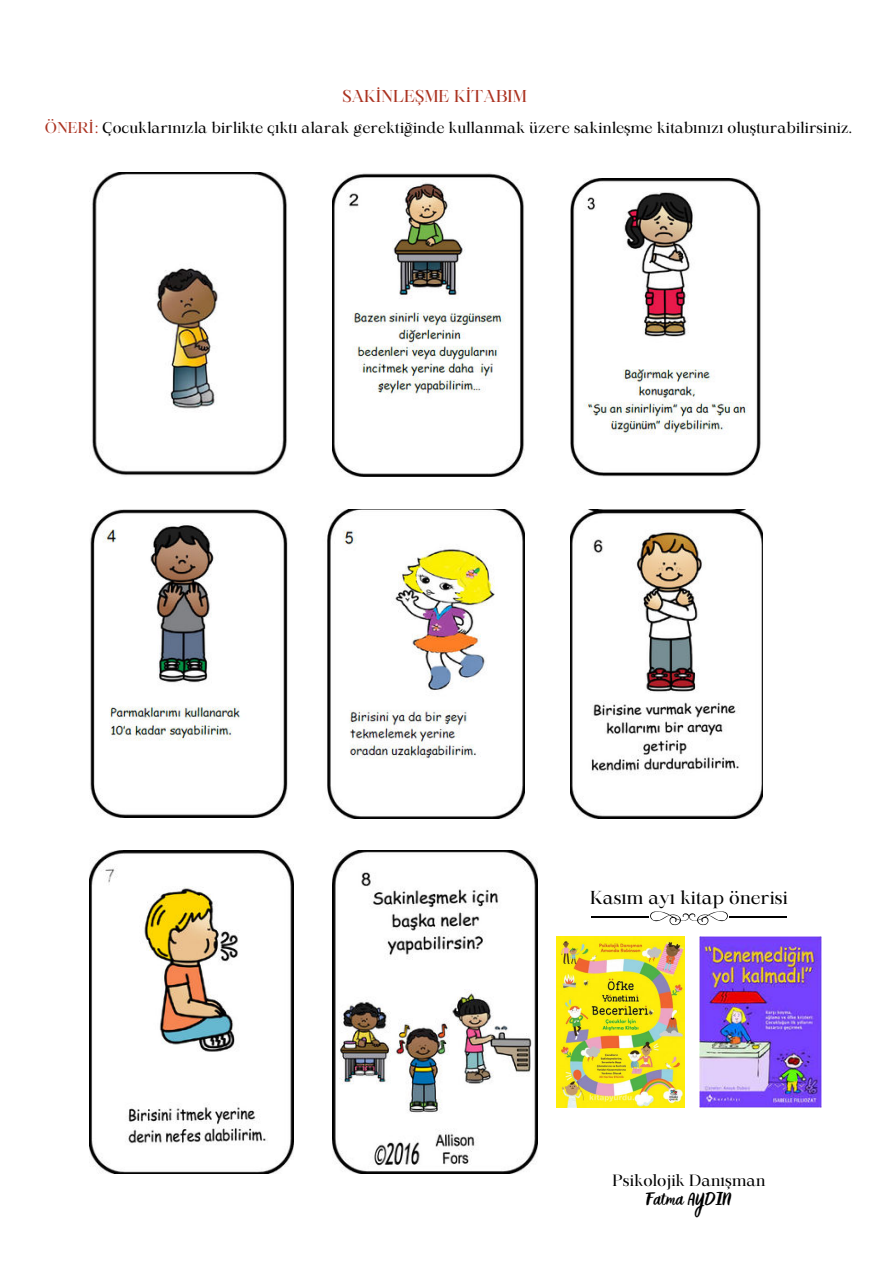
<style>
.page{position:relative;width:893px;height:1264px;background:#fff}
.page>*{position:absolute;margin:0;border:0;box-sizing:border-box;transform-origin:0 0}
.t1{font:18px "Maharlika";color:#000}
.t2{font:16.5px "Maharlika";color:#ab3220}
.t3{font:15.6px "Maharlika";color:#000}
.t4{font:15px "Maharlika";color:#000}
.t5{font:13.95px "Holla";color:#000}
.s1{color:#ab3220}
</style>
<div class="page">
<img style="left:92px;top:172px;width:195px;height:304px">
<img style="left:332px;top:173px;width:193px;height:304px">
<img style="left:570px;top:178px;width:191px;height:298px">
<img style="left:90px;top:509px;width:197px;height:308px">
<img style="left:327px;top:509px;width:198px;height:309px">
<img style="left:570px;top:509px;width:192px;height:309px">
<img style="left:89px;top:850px;width:205px;height:323px">
<img style="left:332px;top:850px;width:205px;height:323px">
<hr style="left:729px;top:915px;width:57px;height:2px;background:#000">
<hr style="left:591px;top:915px;width:57px;height:2px;background:#000">
<svg style="left:650px;top:911px;width:78px;height:14px"></svg>
<img style="left:699px;top:936px;width:122px;height:171px">
<img style="left:556px;top:936px;width:128px;height:171px">
<p class="t2" style="left:342px;top:86px;width:186px">SAKİNLEŞME KİTABIM</p>
<p class="t4" style="left:45px;top:118px;width:820px"><span class="s1">ÖNERİ:</span> Çocuklarınızla birlikte çıktı alarak gerektiğinde kullanmak üzere sakinleşme kitabınızı oluşturabilirsiniz. ฀</p>
<p class="t1" style="left:590px;top:885px;width:199px">Kasım ayı kitap önerisi</p>
<p class="t3" style="left:612px;top:1170px;width:154px">Psikolojik Danışman</p>
<p class="t5" style="left:646px;top:1190px;width:87px">Fatma AYDIN</p>
</div>
